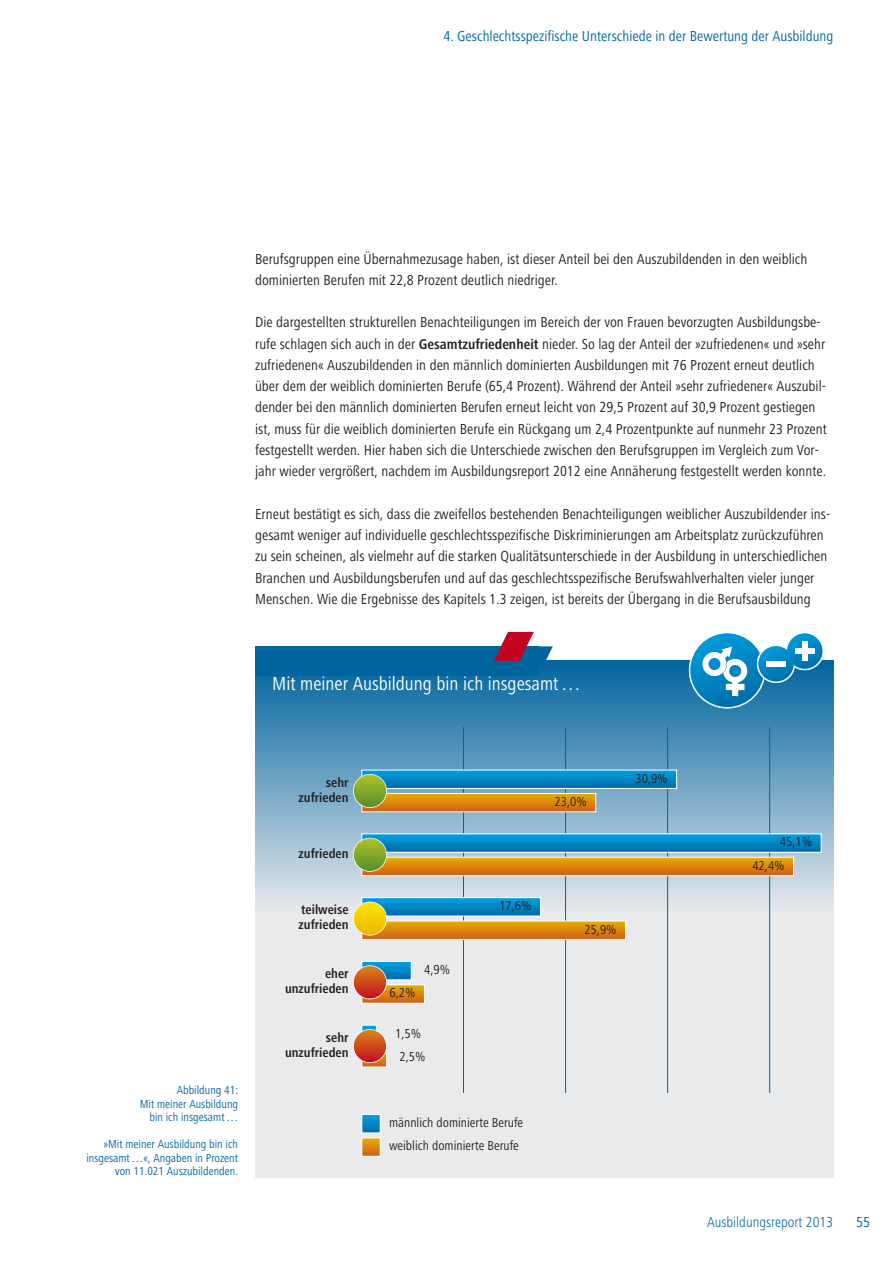
<style>
.page{position:relative;width:893px;height:1263px;background:#fff}
.page>*{position:absolute;margin:0;border:0;box-sizing:border-box;transform-origin:0 0}
.t1{font:condensed 19.5px "Frutiger Next LT";color:#fff}
.t2{font:condensed 15px/21.3px "Frutiger Next LT";color:#222122}
.t3{font:condensed 15px "Frutiger Next LT";color:#00649f}
.t4{font:300 condensed 15px "Frutiger Next LT";color:#00649f}
.t5{font:condensed 13.5px/23.4px "Frutiger Next LT";color:#222122}
.t6{font:700 condensed 13.5px/15px "Frutiger Next LT";color:#222122;text-align:right}
.t7{font:condensed 12px/13.5px "Frutiger Next LT";color:#00649f;text-align:right}
.s1{font-weight:700;font-size:14.55px}
</style>
<div class="page">
<div style="left:255px;top:884px;width:578px;height:294px;background:#e8eaeb"></div>
<div style="left:255px;top:661px;width:578px;height:248px;background:linear-gradient(to bottom,#02659f,#e3e7ea)"></div>
<div style="left:255px;top:646px;width:283px;height:30px;background:#00649f"></div>
<svg style="left:494px;top:632px;width:59px;height:43px"></svg>
<hr style="left:463px;top:727px;width:1px;height:366px;background:#00649f">
<hr style="left:565px;top:727px;width:1px;height:366px;background:#00649f">
<hr style="left:667px;top:727px;width:1px;height:366px;background:#00649f">
<hr style="left:769px;top:727px;width:1px;height:366px;background:#00649f">
<svg style="left:363px;top:772px;width:312px;height:15px;background:#0085c3"></svg>
<div style="left:361px;top:770px;width:316px;height:19px;border:1px solid #fff"></div>
<svg style="left:363px;top:835px;width:456px;height:16px;background:#0086c4"></svg>
<div style="left:361px;top:833px;width:460px;height:20px;border:1px solid #fff"></div>
<svg style="left:363px;top:899px;width:176px;height:15px;background:#0087c5"></svg>
<div style="left:361px;top:897px;width:180px;height:19px;border:1px solid #fff"></div>
<svg style="left:363px;top:963px;width:47px;height:15px"></svg>
<div style="left:361px;top:961px;width:51px;height:19px;border:1px solid #fff"></div>
<svg style="left:363px;top:795px;width:231px;height:15px;background:#db860d"></svg>
<div style="left:361px;top:793px;width:235px;height:19px;border:1px solid #fff"></div>
<svg style="left:363px;top:859px;width:429px;height:15px;background:#db850d"></svg>
<div style="left:361px;top:857px;width:433px;height:19px;border:1px solid #fff"></div>
<svg style="left:363px;top:923px;width:261px;height:15px;background:#db840e"></svg>
<div style="left:361px;top:921px;width:265px;height:19px;border:1px solid #fff"></div>
<svg style="left:363px;top:986px;width:60px;height:15px"></svg>
<div style="left:361px;top:984px;width:64px;height:19px;border:1px solid #fff"></div>
<svg style="left:363px;top:1027px;width:12px;height:3px"></svg>
<div style="left:361px;top:1025px;width:16px;height:19px;border:1px solid #fff"></div>
<svg style="left:363px;top:1055px;width:22px;height:10px"></svg>
<div style="left:361px;top:1048px;width:26px;height:19px;border:1px solid #fff"></div>
<svg style="left:363px;top:1116px;width:16px;height:15px"></svg>
<div style="left:361px;top:1114px;width:20px;height:19px;border:1px solid #fff"></div>
<svg style="left:363px;top:1139px;width:16px;height:16px"></svg>
<div style="left:361px;top:1137px;width:20px;height:20px;border:1px solid #fff"></div>
<svg style="left:354px;top:775px;width:32px;height:32px"></svg>
<div style="left:353px;top:774px;width:34px;height:34px;border:2px solid #fff;border-radius:50%"></div>
<svg style="left:354px;top:838px;width:32px;height:33px"></svg>
<div style="left:353px;top:838px;width:34px;height:34px;border:2px solid #fff;border-radius:50%"></div>
<svg style="left:354px;top:902px;width:32px;height:33px"></svg>
<div style="left:353px;top:901px;width:34px;height:34px;border:2px solid #fff;border-radius:50%"></div>
<svg style="left:354px;top:966px;width:32px;height:32px"></svg>
<div style="left:353px;top:965px;width:34px;height:34px;border:2px solid #fff;border-radius:50%"></div>
<svg style="left:354px;top:1030px;width:32px;height:32px"></svg>
<div style="left:353px;top:1029px;width:34px;height:34px;border:2px solid #fff;border-radius:50%"></div>
<svg style="left:690px;top:633px;width:132px;height:74px"></svg>
<svg style="left:758px;top:646px;width:36px;height:35px"></svg>
<div style="left:766px;top:661px;width:20px;height:5px;background:#fff"></div>
<p class="t3" style="left:443px;top:31px;width:391px">4. Geschlechtsspezifische Unterschiede in der Bewertung der Ausbildung</p>
<p class="t2" style="left:255px;top:250px;width:554px">Berufsgruppen eine Übernahmezusage haben, ist dieser Anteil bei den Auszubildenden in den weiblich dominierten Berufen mit 22,8 Prozent deutlich niedriger.</p>
<p class="t2" style="left:255px;top:313px;width:573px">Die dargestellten strukturellen Benachteiligungen im Bereich der von Frauen bevorzugten Ausbildungsbe&shy;rufe schlagen sich auch in der <span class="s1">Gesamtzufriedenheit</span> nieder. So lag der Anteil der »zufriedenen« und »sehr zufriedenen« Auszubildenden in den männlich dominierten Ausbildungen mit 76 Prozent erneut deutlich über dem der weiblich dominierten Berufe (65,4 Prozent). Während der Anteil »sehr zufriedener« Auszubil&shy;dender bei den männlich dominierten Berufen erneut leicht von 29,5 Prozent auf 30,9 Prozent gestiegen ist, muss für die weiblich dominierten Berufe ein Rückgang um 2,4 Prozentpunkte auf nunmehr 23 Prozent festgestellt werden. Hier haben sich die Unterschiede zwischen den Berufsgruppen im Vergleich zum Vor&shy;jahr wieder vergrößert, nachdem im Ausbildungsreport 2012 eine Annäherung festgestellt werden konnte.</p>
<p class="t2" style="left:255px;top:505px;width:577px">Erneut bestätigt es sich, dass die zweifellos bestehenden Benachteiligungen weiblicher Auszubildender ins&shy;gesamt weniger auf individuelle geschlechtsspezifische Diskriminierungen am Arbeitsplatz zurückzuführen zu sein scheinen, als vielmehr auf die starken Qualitätsunterschiede in der Ausbildung in unterschiedlichen Branchen und Ausbildungsberufen und auf das geschlechtsspezifische Berufswahlverhalten vieler junger Menschen. Wie die Ergebnisse des Kapitels 1.3 zeigen, ist bereits der Übergang in die Berufsausbildung</p>
<h1 class="t1" style="left:272px;top:677px;width:310px">Mit meiner Ausbildung bin ich insgesamt…</h1>
<p class="t7" style="left:140px;top:1085px;width:100px">Abbildung 41:<br>Mit meiner Ausbildung bin ich insgesamt…</p>
<p class="t7" style="left:86px;top:1139px;width:153px">»Mit meiner Ausbildung bin ich insgesamt…«, Angaben in Prozent von 11.021 Auszubildenden.</p>
<p class="t6" style="left:299px;top:776px;width:52px">sehr zufrieden</p>
<p class="t5" style="left:555px;top:791px;width:34px">23,0%</p>
<p class="t5" style="left:635px;top:768px;width:34px">30,9%</p>
<p class="t6" style="left:299px;top:847px;width:52px">zufrieden</p>
<p class="t5" style="left:780px;top:832px;width:34px">45,1%</p>
<p class="t5" style="left:752px;top:855px;width:34px">42,4%</p>
<p class="t6" style="left:299px;top:904px;width:52px;text-align:left">teilweise zufrieden</p>
<p class="t5" style="left:499px;top:895px;width:34px">17,6%</p>
<p class="t5" style="left:584px;top:919px;width:34px">25,9%</p>
<p class="t6" style="left:285px;top:967px;width:65px">eher unzufrieden</p>
<p class="t5" style="left:389px;top:982px;width:28px">6,2%</p>
<p class="t5" style="left:424px;top:959px;width:28px">4,9%</p>
<p class="t6" style="left:285px;top:1031px;width:65px">sehr unzufrieden</p>
<p class="t5" style="left:395px;top:1023px;width:32px;text-align:center">1,5%<br>2,5%</p>
<p class="t5" style="left:389px;top:1112px;width:136px">männlich dominierte Berufe weiblich dominierte Berufe</p>
<p class="t4" style="left:707px;top:1217px;width:128px">Ausbildungsreport 2013</p>
<p class="t3" style="left:856px;top:1217px;width:15px">55</p>
</div>
